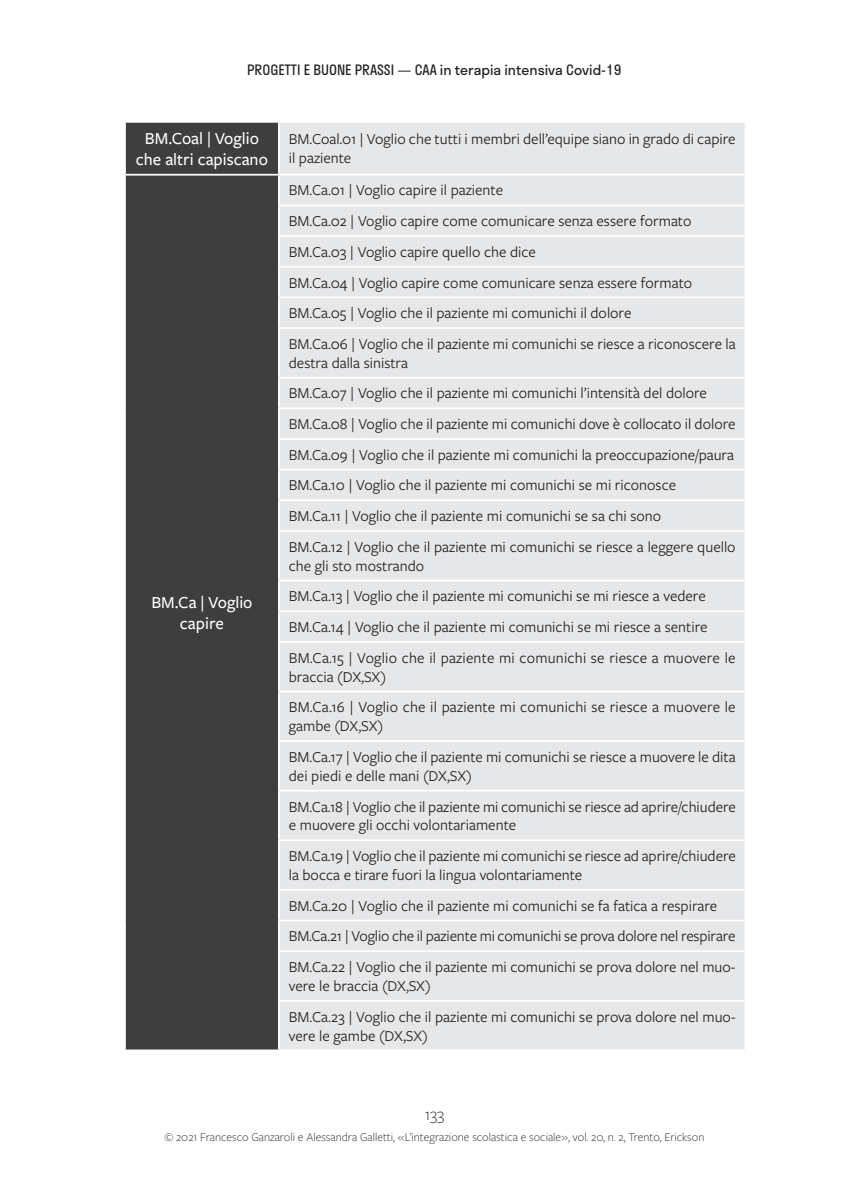
<style>
.page{position:relative;width:844px;height:1191px;background:#fff}
.page>*{position:absolute;margin:0;border:0;box-sizing:border-box;transform-origin:0 0}
.t1{font:500 17.5px/21px "Freight Sans Pro";color:#fff;text-align:center}
.t2{font:300 17.5px "Freight Sans Pro";color:#231f20}
.t3{font:15.75px/30.6px "Freight Sans Pro";color:#231f20}
.t4{font:14px "Stratos";color:#231f20}
.t5{font:300 12.25px "Freight Sans Pro";color:#231f20}
</style>
<div class="page">
<div style="left:126px;top:123px;width:152px;height:926px;background:#3e3e3f"></div>
<div style="left:280px;top:123px;width:464px;height:926px;background:#e6e7e9"></div>
<hr style="left:278px;top:174px;width:468px;height:2px;background:#fff">
<hr style="left:278px;top:204px;width:468px;height:2px;background:#fff">
<hr style="left:278px;top:235px;width:468px;height:2px;background:#fff">
<hr style="left:278px;top:266px;width:468px;height:2px;background:#fff">
<hr style="left:278px;top:296px;width:468px;height:2px;background:#fff">
<hr style="left:278px;top:327px;width:468px;height:2px;background:#fff">
<hr style="left:278px;top:377px;width:468px;height:1px;background:#fff">
<hr style="left:278px;top:407px;width:468px;height:2px;background:#fff">
<hr style="left:278px;top:438px;width:468px;height:2px;background:#fff">
<hr style="left:278px;top:469px;width:468px;height:1px;background:#fff">
<hr style="left:278px;top:499px;width:468px;height:2px;background:#fff">
<hr style="left:278px;top:530px;width:468px;height:2px;background:#fff">
<hr style="left:278px;top:580px;width:468px;height:1px;background:#fff">
<hr style="left:278px;top:610px;width:468px;height:2px;background:#fff">
<hr style="left:278px;top:641px;width:468px;height:2px;background:#fff">
<hr style="left:278px;top:690px;width:468px;height:2px;background:#fff">
<hr style="left:278px;top:740px;width:468px;height:2px;background:#fff">
<hr style="left:278px;top:790px;width:468px;height:1px;background:#fff">
<hr style="left:278px;top:839px;width:468px;height:2px;background:#fff">
<hr style="left:278px;top:889px;width:468px;height:1px;background:#fff">
<hr style="left:278px;top:919px;width:468px;height:2px;background:#fff">
<hr style="left:278px;top:950px;width:468px;height:2px;background:#fff">
<hr style="left:278px;top:1000px;width:468px;height:1px;background:#fff">
<hr style="left:126px;top:174px;width:152px;height:2px;background:#fff">
<p class="t4" style="left:247px;top:58px;width:376px">PROGETTI E BUONE PRASSI — CAA in terapia intensiva Covid-19</p>
<p class="t1" style="left:136px;top:127px;width:133px">BM.Coal | Voglio che altri capiscano</p>
<p class="t3" style="left:289px;top:129px;width:448px;line-height:18.9px">BM.Coal.01 | Voglio che tutti i membri dell’equipe siano in grado di capire il paziente</p>
<p class="t1" style="left:151px;top:591px;width:103px">BM.Ca | Voglio capire</p>
<p class="t3" style="left:289px;top:174px;width:448px">BM.Ca.01 | Voglio capire il paziente<br>BM.Ca.02 | Voglio capire come comunicare senza essere formato BM.Ca.03 | Voglio capire quello che dice<br>BM.Ca.04 | Voglio capire come comunicare senza essere formato BM.Ca.05 | Voglio che il paziente mi comunichi il dolore<br>BM.Ca.06 | Voglio che il paziente mi comunichi se riesce a riconoscere la</p>
<p class="t3" style="left:289px;top:347px;width:448px">destra dalla sinistra<br>BM.Ca.07 | Voglio che il paziente mi comunichi l’intensità del dolore BM.Ca.08 | Voglio che il paziente mi comunichi dove è collocato il dolore BM.Ca.09 | Voglio che il paziente mi comunichi la preoccupazione/paura BM.Ca.10 | Voglio che il paziente mi comunichi se mi riconosce<br>BM.Ca.11 | Voglio che il paziente mi comunichi se sa chi sono<br>BM.Ca.12 | Voglio che il paziente mi comunichi se riesce a leggere quello</p>
<p class="t3" style="left:289px;top:549px;width:448px">che gli sto mostrando<br>BM.Ca.13 | Voglio che il paziente mi comunichi se mi riesce a vedere BM.Ca.14 | Voglio che il paziente mi comunichi se mi riesce a sentire BM.Ca.15 | Voglio che il paziente mi comunichi se riesce a muovere le</p>
<p class="t3" style="left:289px;top:660px;width:448px">braccia (DX,SX)<br>BM.Ca.16 | Voglio che il paziente mi comunichi se riesce a muovere le</p>
<p class="t3" style="left:289px;top:710px;width:448px">gambe (DX,SX)<br>BM.Ca.17 | Voglio che il paziente mi comunichi se riesce a muovere le dita</p>
<p class="t3" style="left:289px;top:759px;width:448px">dei piedi e delle mani (DX,SX)<br>BM.Ca.18 | Voglio che il paziente mi comunichi se riesce ad aprire/chiudere</p>
<p class="t3" style="left:289px;top:809px;width:448px">e muovere gli occhi volontariamente<br>BM.Ca.19 | Voglio che il paziente mi comunichi se riesce ad aprire/chiudere</p>
<p class="t3" style="left:289px;top:859px;width:448px">la bocca e tirare fuori la lingua volontariamente<br>BM.Ca.20 | Voglio che il paziente mi comunichi se fa fatica a respirare BM.Ca.21 | Voglio che il paziente mi comunichi se prova dolore nel respirare BM.Ca.22 | Voglio che il paziente mi comunichi se prova dolore nel muo-</p>
<p class="t3" style="left:289px;top:969px;width:448px">vere le braccia (DX,SX)<br>BM.Ca.23 | Voglio che il paziente mi comunichi se prova dolore nel muo-</p>
<p class="t3" style="left:289px;top:1019px;width:141px">vere le gambe (DX,SX)</p>
<p class="t2" style="left:424px;top:1102px;width:21px">133</p>
<p class="t5" style="left:164px;top:1129px;width:541px">© 2021 Francesco Ganzaroli e Alessandra Galletti, «L’integrazione scolastica e sociale», vol. 20, n. 2, Trento, Erickson</p>
</div>
